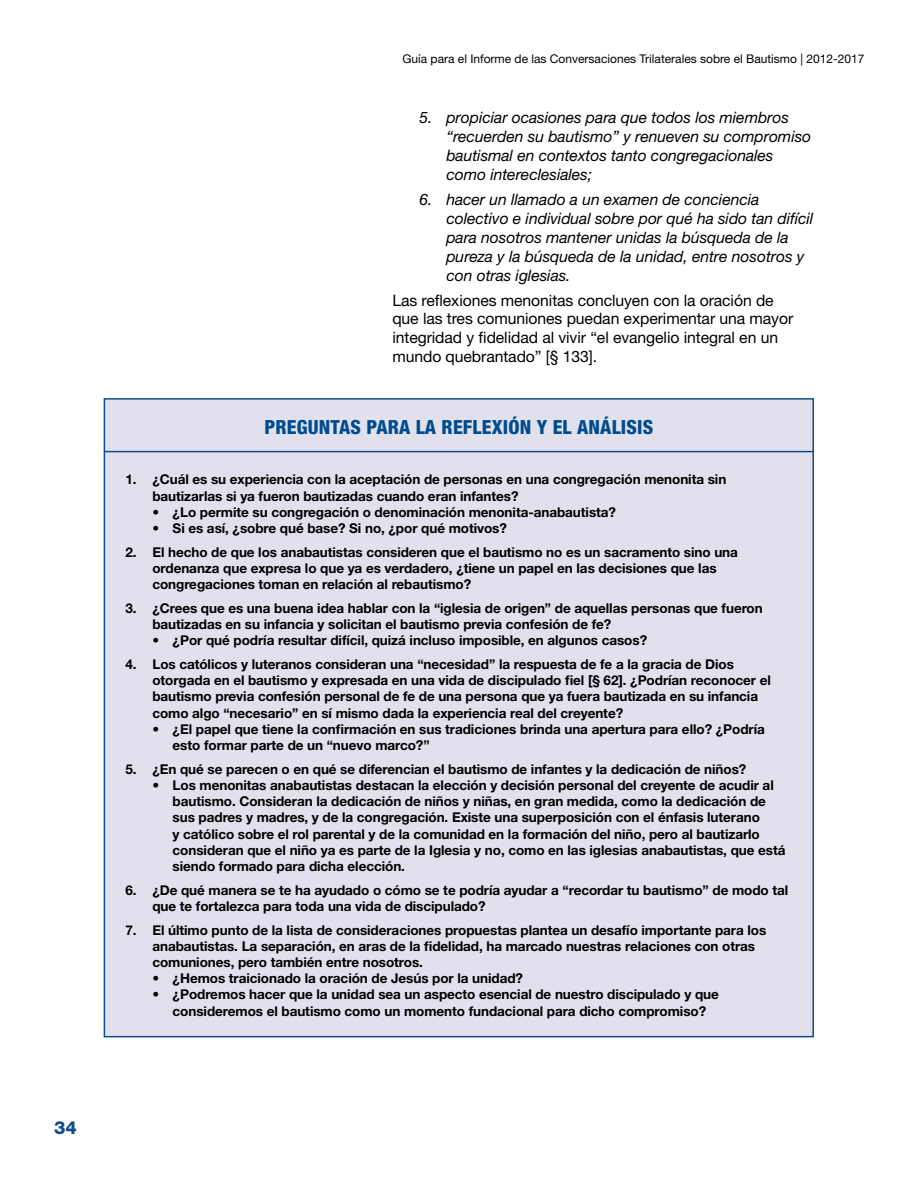
<style>
.page{position:relative;width:918px;height:1188px;background:#fff}
.page>*{position:absolute;margin:0;border:0;box-sizing:border-box;transform-origin:0 0}
.t1{font:800 condensed 19.5px "Helvetica Neue LT Std";letter-spacing:.01em;color:#004b8f}
.t2{font:800 18px "Helvetica Neue LT Std";color:#0e4c8d}
.t3{font:italic 15.75px/18.9px "Helvetica Neue LT Std";letter-spacing:-.005em;color:#000}
.t4{font:15.75px/18.9px "Helvetica Neue LT Std";letter-spacing:-.005em;color:#000}
.t5{font:700 13.5px/16.2px "Helvetica Neue LT Std";letter-spacing:-.005em;color:#000}
.t6{font:12px "Helvetica Neue LT Std";color:#000}
</style>
<div class="page">
<div style="left:104px;top:399px;width:709px;height:638px;background:#e0e1ec"></div>
<hr style="left:105px;top:451px;width:708px;height:1px;background:#0e4c8d">
<h2 class="t2" style="left:54px;top:1117px;width:24px">34</h2>
<p class="t6" style="left:402px;top:51px;width:464px">Guía para el Informe de las Conversaciones Trilaterales sobre el Bautismo | 2012-2017</p>
<p class="t3" style="left:446px;top:108px;width:366px;text-indent:-27px">5. propiciar ocasiones para que todos los miembros “recuerden su bautismo” y renueven su compromiso bautismal en contextos tanto congregacionales como intereclesiales;</p>
<p class="t3" style="left:446px;top:190px;width:369px;text-indent:-27px">6. hacer un llamado a un examen de conciencia colectivo e individual sobre por qué ha sido tan difícil para nosotros mantener unidas la búsqueda de la pureza y la búsqueda de la unidad, entre nosotros y con otras iglesias.</p>
<p class="t4" style="left:392px;top:290px;width:402px">Las reflexiones menonitas concluyen con la oración de que las tres comuniones puedan experimentar una mayor integridad y fidelidad al vivir “el evangelio integral en un mundo quebrantado” [§ 133].</p>
<h1 class="t1" style="left:264px;top:415px;width:390px">PREGUNTAS PARA LA REFLEXIÓN Y EL ANÁLISIS</h1>
<p class="t5" style="left:152px;top:471px;width:575px;text-indent:-27px">1. ¿Cuál es su experiencia con la aceptación de personas en una congregación menonita sin bautizarlas si ya fueron bautizadas cuando eran infantes?</p>
<p class="t5" style="left:152px;top:504px;width:465px">• ¿Lo permite su congregación o denominación menonita-anabautista?</p>
<p class="t5" style="left:152px;top:520px;width:356px">• Si es así, ¿sobre qué base? Si no, ¿por qué motivos?</p>
<p class="t5" style="left:152px;top:543px;width:587px;text-indent:-27px">2. El hecho de que los anabautistas consideren que el bautismo no es un sacramento sino una ordenanza que expresa lo que ya es verdadero, ¿tiene un papel en las decisiones que las congregaciones toman en relación al rebautismo?</p>
<p class="t5" style="left:152px;top:600px;width:612px;text-indent:-27px">3. ¿Crees que es una buena idea hablar con la “iglesia de origen” de aquellas personas que fueron bautizadas en su infancia y solicitan el bautismo previa confesión de fe?</p>
<p class="t5" style="left:152px;top:632px;width:496px">• ¿Por qué podría resultar difícil, quizá incluso imposible, en algunos casos?</p>
<p class="t5" style="left:152px;top:656px;width:620px;text-indent:-27px">4. Los católicos y luteranos consideran una “necesidad” la respuesta de fe a la gracia de Dios otorgada en el bautismo y expresada en una vida de discipulado fiel [§ 62]. ¿Podrían reconocer el bautismo previa confesión personal de fe de una persona que ya fuera bautizada en su infancia como algo “necesario” en sí mismo dada la experiencia real del creyente?</p>
<p class="t5" style="left:173px;top:721px;width:594px;text-indent:-20px">• ¿El papel que tiene la confirmación en sus tradiciones brinda una apertura para ello? ¿Podría esto formar parte de un “nuevo marco?”</p>
<p class="t5" style="left:125px;top:761px;width:623px">5. ¿En qué se parecen o en qué se diferencian el bautismo de infantes y la dedicación de niños?</p>
<p class="t5" style="left:173px;top:777px;width:614px;text-indent:-20px">• Los menonitas anabautistas destacan la elección y decisión personal del creyente de acudir al bautismo. Consideran la dedicación de niños y niñas, en gran medida, como la dedicación de sus padres y madres, y de la congregación. Existe una superposición con el énfasis luterano<br>y católico sobre el rol parental y de la comunidad en la formación del niño, pero al bautizarlo consideran que el niño ya es parte de la Iglesia y no, como en las iglesias anabautistas, que está siendo formado para dicha elección.</p>
<p class="t5" style="left:152px;top:882px;width:637px;text-indent:-27px">6. ¿De qué manera se te ha ayudado o cómo se te podría ayudar a “recordar tu bautismo” de modo tal que te fortalezca para toda una vida de discipulado?</p>
<p class="t5" style="left:152px;top:921px;width:615px;text-indent:-27px">7. El último punto de la lista de consideraciones propuestas plantea un desafío importante para los anabautistas. La separación, en aras de la fidelidad, ha marcado nuestras relaciones con otras comuniones, pero también entre nosotros.</p>
<p class="t5" style="left:152px;top:970px;width:372px">• ¿Hemos traicionado la oración de Jesús por la unidad?</p>
<p class="t5" style="left:152px;top:986px;width:568px;text-align:center">• ¿Podremos hacer que la unidad sea un aspecto esencial de nuestro discipulado y que consideremos el bautismo como un momento fundacional para dicho compromiso?</p>
</div>
